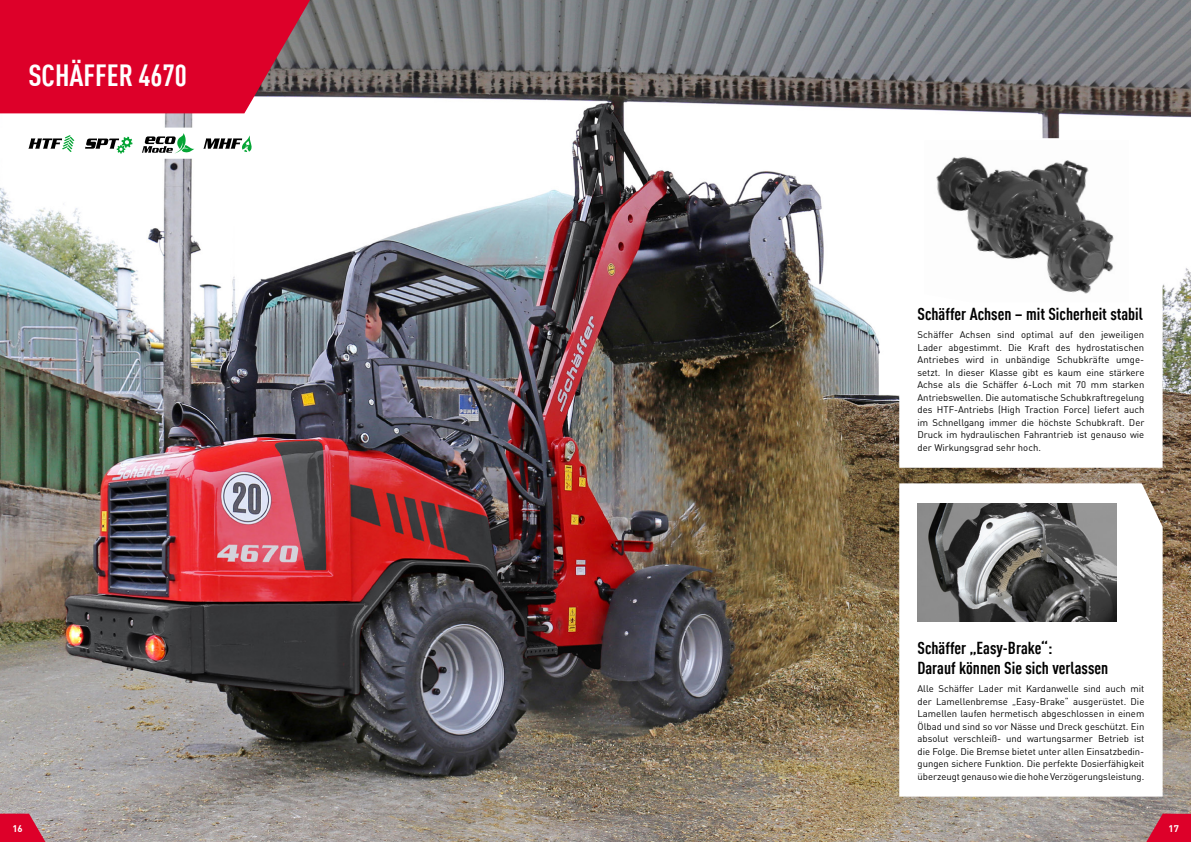
<style>
.page{position:relative;width:1191px;height:842px;background:#fff}
.page>*{position:absolute;margin:0;border:0;box-sizing:border-box;transform-origin:0 0}
.t1{font:700 condensed 30px "DIN Offc Pro";color:#fff}
.t2{font:700 condensed 17px/20px "DIN Offc Pro";color:#000}
.t3{font:9.5px/12.5px "DIN Offc Pro";color:#000;text-align:justify}
.t4{font:700 9.5px "DIN Offc Pro";color:#fff}
</style>
<div class="page">
<img style="left:0;top:0;width:1191px;height:842px">
<svg style="left:899px;top:138px;width:263px;height:330px"></svg>
<img style="left:924px;top:140px;width:205px;height:162px">
<svg style="left:899px;top:483px;width:263px;height:314px"></svg>
<img style="left:917px;top:503px;width:199px;height:118px">
<svg style="left:1146px;top:814px;width:45px;height:28px"></svg>
<svg style="left:0;top:814px;width:45px;height:28px"></svg>
<svg style="left:0;top:0;width:310px;height:113px;background:#d50f33"></svg>
<svg style="left:0;top:128px;width:273px;height:31px"></svg>
<h1 class="t1" style="left:28px;top:53px;width:160px">SCHÄFFER 4670</h1>
<h2 class="t2" style="left:917px;top:303px;width:227px">Schäffer Achsen – mit Sicherheit stabil</h2>
<p class="t3" style="left:917px;top:328px;width:228px">Schäffer Achsen sind optimal auf den jeweiligen Lader abgestimmt. Die Kraft des hydrostatischen Antriebes wird in unbändige Schubkräfte umge&shy;setzt. In dieser Klasse gibt es kaum eine stärkere Achse als die Schäffer 6-Loch mit 70 mm starken Antriebswellen. Die automatische Schubkraftregelung des HTF-Antriebs (High Traction Force) liefert auch im Schnellgang immer die höchste Schubkraft. Der Druck im hydraulischen Fahrantrieb ist genauso wie der Wirkungsgrad sehr hoch.</p>
<h2 class="t2" style="left:917px;top:637px;width:192px">Schäffer „Easy-Brake“:<br>Darauf können Sie sich verlassen</h2>
<p class="t3" style="left:917px;top:682px;width:228px">Alle Schäffer Lader mit Kardanwelle sind auch mit der Lamellenbremse „Easy-Brake“ ausgerüstet. Die Lamellen laufen hermetisch abgeschlossen in einem Ölbad und sind so vor Nässe und Dreck geschützt. Ein absolut verschleiß- und wartungsarmer Betrieb ist die Folge. Die Bremse bietet unter allen Einsatzbedin&shy;gungen sichere Funktion. Die perfekte Dosierfähigkeit überzeugt genauso wie die hohe Verzögerungsleistung.</p>
<p class="t4" style="left:12px;top:821px;width:12px">16</p>
<p class="t4" style="left:1168px;top:821px;width:12px">17</p>
</div>
